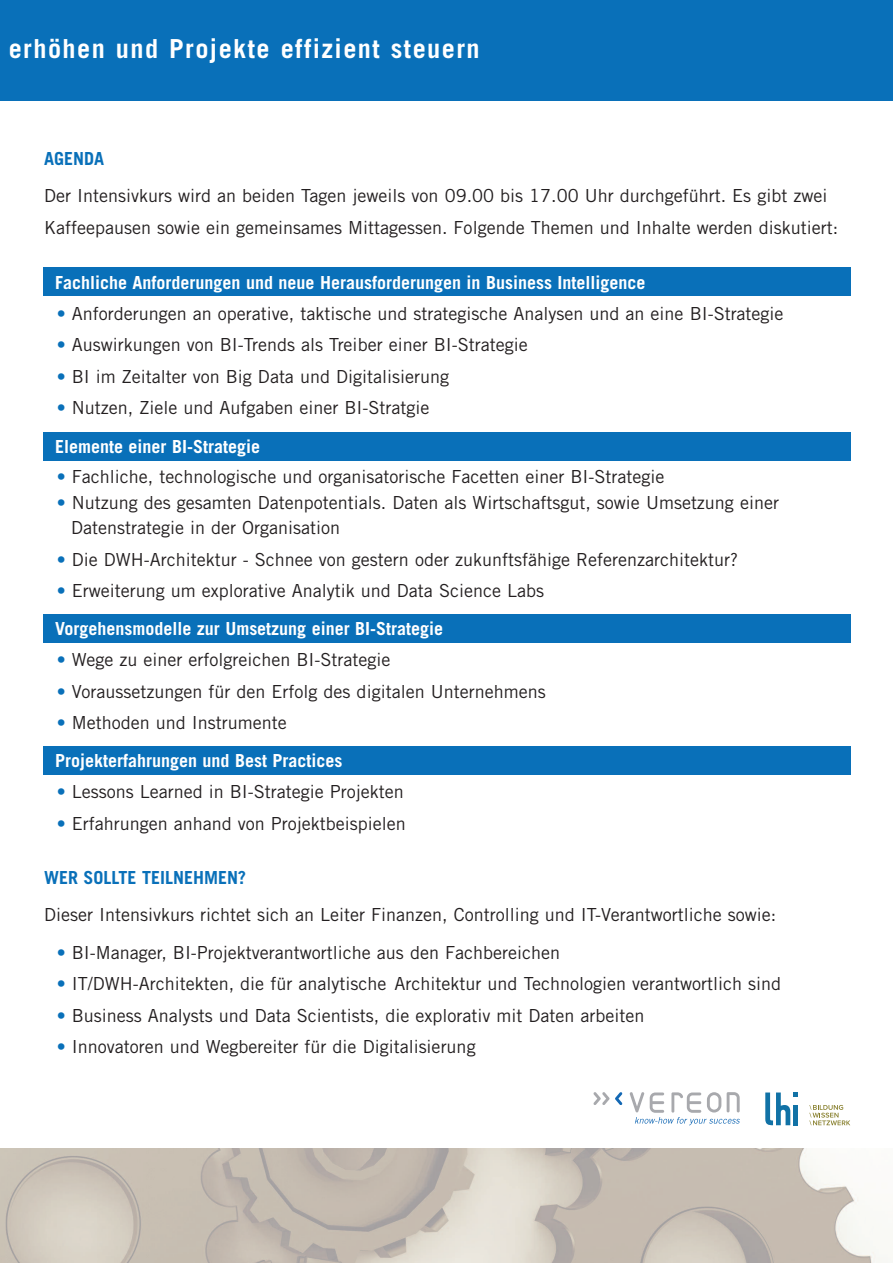
<style>
.page{position:relative;width:893px;height:1263px;background:#fff}
.page>*{position:absolute;margin:0;border:0;box-sizing:border-box;transform-origin:0 0}
.t1{font:700 26.25px "Trade Gothic";letter-spacing:.055em;color:#fff}
.t2{font:18px/31.5px "Trade Gothic";color:#231f20}
.t3{font:700 18px "Trade Gothic";color:#fff}
.t4{font:700 18px "Trade Gothic";color:#0970b9}
.s1{color:#0970b9}
</style>
<div class="page">
<div style="left:0;top:0;width:893px;height:101px;background:#0970b9"></div>
<div style="left:43px;top:268px;width:807px;height:28px;background:#0970b9"></div>
<div style="left:43px;top:432px;width:807px;height:28px;background:#0970b9"></div>
<img style="left:0;top:1148px;width:888px;height:115px">
<div style="left:43px;top:614px;width:807px;height:28px;background:#0970b9"></div>
<div style="left:43px;top:747px;width:807px;height:28px;background:#0970b9"></div>
<svg style="left:615px;top:1092px;width:7px;height:13px"></svg>
<svg style="left:593px;top:1092px;width:16px;height:13px"></svg>
<svg style="left:629px;top:1092px;width:111px;height:33px"></svg>
<svg style="left:765px;top:1092px;width:33px;height:33px"></svg>
<div style="left:793px;top:1105px;width:5px;height:20px;background:#1172a6"></div>
<svg style="left:809px;top:1105px;width:41px;height:20px"></svg>
<h1 class="t1" style="left:9px;top:32px;width:515px">erhöhen und Projekte effizient steuern <span class="s1">kl</span></h1>
<p class="t4" style="left:44px;top:147px;width:62px">AGENDA</p>
<p class="t2" style="left:44px;top:180px;width:796px">Der Intensivkurs wird an beiden Tagen jeweils von 09.00 bis 17.00 Uhr durchgeführt. Es gibt zwei<br>Kaffeepausen sowie ein gemeinsames Mittagessen. Folgende Themen und Inhalte werden diskutiert:</p>
<p class="t3" style="left:55px;top:271px;width:592px">Fachliche Anforderungen und neue Herausforderungen in Business Intelligence</p>
<p class="t2" style="left:57px;top:297px;width:728px"><span class="s1">•</span> Anforderungen an operative, taktische und strategische Analysen und an eine BI-Strategie</p>
<p class="t2" style="left:57px;top:329px;width:472px"><span class="s1">•</span> Auswirkungen von BI-Trends als Treiber einer BI-Strategie</p>
<p class="t2" style="left:57px;top:360px;width:394px"><span class="s1">•</span> BI im Zeitalter von Big Data und Digitalisierung</p>
<p class="t2" style="left:57px;top:392px;width:374px"><span class="s1">•</span> Nutzen, Ziele und Aufgaben einer BI-Stratgie</p>
<p class="t3" style="left:55px;top:435px;width:206px">Elemente einer BI-Strategie</p>
<p class="t2" style="left:57px;top:461px;width:609px"><span class="s1">•</span> Fachliche, technologische und organisatorische Facetten einer BI-Strategie</p>
<p class="t2" style="left:71px;top:489px;width:709px;line-height:25.5px;text-indent:-14px"><span class="s1">•</span> Nutzung des gesamten Datenpotentials. Daten als Wirtschaftsgut, sowie Umsetzung einer<br>Datenstrategie in der Organisation</p>
<p class="t2" style="left:57px;top:543px;width:683px"><span class="s1">•</span> Die DWH-Architektur - Schnee von gestern oder zukunftsfähige Referenzarchitektur?</p>
<p class="t2" style="left:57px;top:575px;width:489px"><span class="s1">•</span> Erweiterung um explorative Analytik und Data Science Labs</p>
<p class="t3" style="left:55px;top:617px;width:390px">Vorgehensmodelle zur Umsetzung einer BI-Strategie</p>
<p class="t2" style="left:57px;top:644px;width:335px"><span class="s1">•</span> Wege zu einer erfolgreichen BI-Strategie</p>
<p class="t2" style="left:57px;top:675px;width:490px"><span class="s1">•</span> Voraussetzungen für den Erfolg des digitalen Unternehmens</p>
<p class="t2" style="left:57px;top:707px;width:232px"><span class="s1">•</span> Methoden und Instrumente</p>
<p class="t3" style="left:55px;top:750px;width:289px">Projekterfahrungen und Best Practices</p>
<p class="t2" style="left:57px;top:776px;width:349px"><span class="s1">•</span> Lessons Learned in BI-Strategie Projekten</p>
<p class="t2" style="left:57px;top:807px;width:351px"><span class="s1">•</span> Erfahrungen anhand von Projektbeispielen</p>
<p class="t4" style="left:44px;top:866px;width:203px">WER SOLLTE TEILNEHMEN?</p>
<p class="t2" style="left:44px;top:899px;width:734px">Dieser Intensivkurs richtet sich an Leiter Finanzen, Controlling und IT-Verantwortliche sowie:</p>
<p class="t2" style="left:57px;top:936px;width:505px"><span class="s1">•</span> BI-Manager, BI-Projektverantwortliche aus den Fachbereichen</p>
<p class="t2" style="left:57px;top:968px;width:726px"><span class="s1">•</span> IT/DWH-Architekten, die für analytische Architektur und Technologien verantwortlich sind</p>
<p class="t2" style="left:57px;top:999px;width:589px"><span class="s1">•</span> Business Analysts und Data Scientists, die explorativ mit Daten arbeiten</p>
<p class="t2" style="left:57px;top:1031px;width:420px"><span class="s1">•</span> Innovatoren und Wegbereiter für die Digitalisierung</p>
</div>
